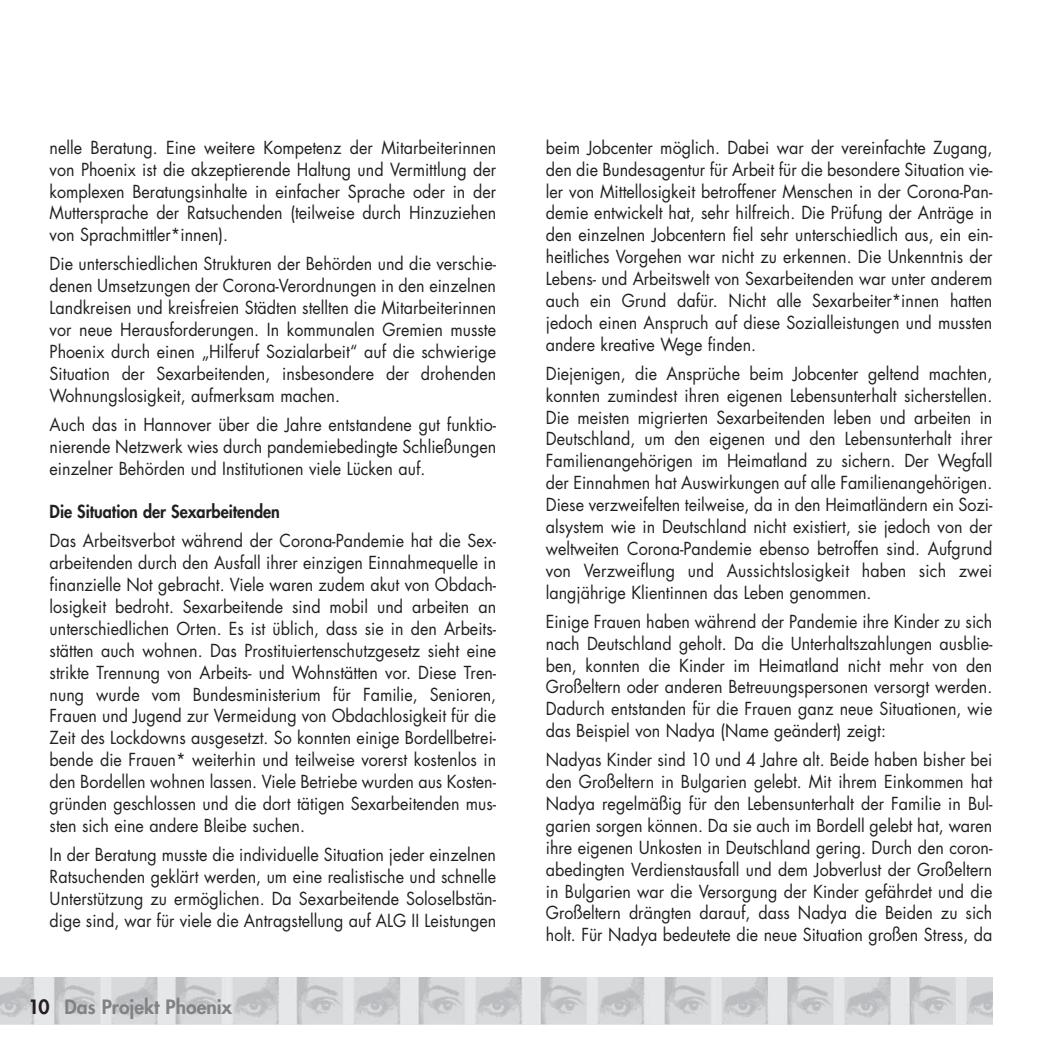
<style>
.page{position:relative;width:1042px;height:1042px;background:#fff}
.page>*{position:absolute;margin:0;border:0;box-sizing:border-box;transform-origin:0 0}
.t1{font:800 19.25px "Futura";color:#808285}
.t2{font:17.5px/21.9px "Futura";color:#231f20;text-align:justify;scale:.92 1}
.t3{font:800 17.5px "Futura";color:#231f20;scale:.92 1}
.s1{color:#231f20}
</style>
<div class="page">
<img style="left:0;top:977px;width:992px;height:47px">
<p class="t2" style="left:50px;top:138px;width:487px">nelle Beratung. Eine weitere Kompetenz der Mitarbeiterinnen von Phoenix ist die akzeptierende Haltung und Vermittlung der komplexen Beratungsinhalte in einfacher Sprache oder in der Muttersprache der Ratsuchenden (teilweise durch Hinzuziehen von Sprachmittler*innen).</p>
<p class="t2" style="left:50px;top:254px;width:487px">Die unterschiedlichen Strukturen der Behörden und die verschie&shy;denen Umsetzungen der Corona-Verordnungen in den einzelnen Landkreisen und kreisfreien Städten stellten die Mitarbeiterinnen vor neue Herausforderungen. In kommunalen Gremien musste Phoenix durch einen „Hilferuf Sozialarbeit“ auf die schwierige Situation der Sexarbeitenden, insbesondere der drohenden Wohnungslosigkeit, aufmerksam machen.</p>
<p class="t2" style="left:50px;top:415px;width:487px">Auch das in Hannover über die Jahre entstandene gut funktio&shy;nierende Netzwerk wies durch pandemiebedingte Schließungen einzelner Behörden und Institutionen viele Lücken auf.</p>
<p class="t3" style="left:50px;top:503px;width:252px">Die Situation der Sexarbeitenden</p>
<p class="t2" style="left:50px;top:531px;width:487px">Das Arbeitsverbot während der Corona-Pandemie hat die Sex&shy;arbeitenden durch den Ausfall ihrer einzigen Einnahmequelle in finanzielle Not gebracht. Viele waren zudem akut von Obdach&shy;losigkeit bedroht. Sexarbeitende sind mobil und arbeiten an unterschiedlichen Orten. Es ist üblich, dass sie in den Arbeits&shy;stätten auch wohnen. Das Prostituiertenschutzgesetz sieht eine strikte Trennung von Arbeits- und Wohnstätten vor. Diese Tren&shy;nung wurde vom Bundesministerium für Familie, Senioren, Frauen und Jugend zur Vermeidung von Obdachlosigkeit für die Zeit des Lockdowns ausgesetzt. So konnten einige Bordellbetrei&shy;bende die Frauen* weiterhin und teilweise vorerst kostenlos in den Bordellen wohnen lassen. Viele Betriebe wurden aus Kosten&shy;gründen geschlossen und die dort tätigen Sexarbeitenden mus&shy;sten sich eine andere Bleibe suchen.</p>
<p class="t2" style="left:50px;top:845px;width:487px">In der Beratung musste die individuelle Situation jeder einzelnen Ratsuchenden geklärt werden, um eine realistische und schnelle Unterstützung zu ermöglichen. Da Sexarbeitende Soloselbstän&shy;dige sind, war für viele die Antragstellung auf ALG II Leistungen</p>
<p class="t1" style="left:28px;top:997px;width:205px"><span class="s1">10</span> Das Projekt Phoenix</p>
<p class="t2" style="left:546px;top:138px;width:487px">beim Jobcenter möglich. Dabei war der vereinfachte Zugang, den die Bundesagentur für Arbeit für die besondere Situation vie&shy;ler von Mittellosigkeit betroffener Menschen in der Corona-Pan&shy;demie entwickelt hat, sehr hilfreich. Die Prüfung der Anträge in den einzelnen Jobcentern fiel sehr unterschiedlich aus, ein ein&shy;heitliches Vorgehen war nicht zu erkennen. Die Unkenntnis der Lebens- und Arbeitswelt von Sexarbeitenden war unter anderem auch ein Grund dafür. Nicht alle Sexarbeiter*innen hatten jedoch einen Anspruch auf diese Sozialleistungen und mussten andere kreative Wege finden.</p>
<p class="t2" style="left:546px;top:364px;width:487px">Diejenigen, die Ansprüche beim Jobcenter geltend machten, konnten zumindest ihren eigenen Lebensunterhalt sicherstellen.<br>Die meisten migrierten Sexarbeitenden leben und arbeiten in Deutschland, um den eigenen und den Lebensunterhalt ihrer Familienangehörigen im Heimatland zu sichern. Der Wegfall der Einnahmen hat Auswirkungen auf alle Familienangehörigen.<br>Diese verzweifelten teilweise, da in den Heimatländern ein Sozi&shy;alsystem wie in Deutschland nicht existiert, sie jedoch von der weltweiten Corona-Pandemie ebenso betroffen sind. Aufgrund von Verzweiflung und Aussichtslosigkeit haben sich zwei langjährige Klientinnen das Leben genommen.</p>
<p class="t2" style="left:546px;top:612px;width:487px">Einige Frauen haben während der Pandemie ihre Kinder zu sich nach Deutschland geholt. Da die Unterhaltszahlungen ausblie&shy;ben, konnten die Kinder im Heimatland nicht mehr von den Großeltern oder anderen Betreuungspersonen versorgt werden.<br>Dadurch entstanden für die Frauen ganz neue Situationen, wie das Beispiel von Nadya (Name geändert) zeigt:</p>
<p class="t2" style="left:546px;top:750px;width:487px">Nadyas Kinder sind 10 und 4 Jahre alt. Beide haben bisher bei den Großeltern in Bulgarien gelebt. Mit ihrem Einkommen hat Nadya regelmäßig für den Lebensunterhalt der Familie in Bul&shy;garien sorgen können. Da sie auch im Bordell gelebt hat, waren ihre eigenen Unkosten in Deutschland gering. Durch den coron&shy;abedingten Verdienstausfall und dem Jobverlust der Großeltern in Bulgarien war die Versorgung der Kinder gefährdet und die Großeltern drängten darauf, dass Nadya die Beiden zu sich holt. Für Nadya bedeutete die neue Situation großen Stress, da</p>
</div>
